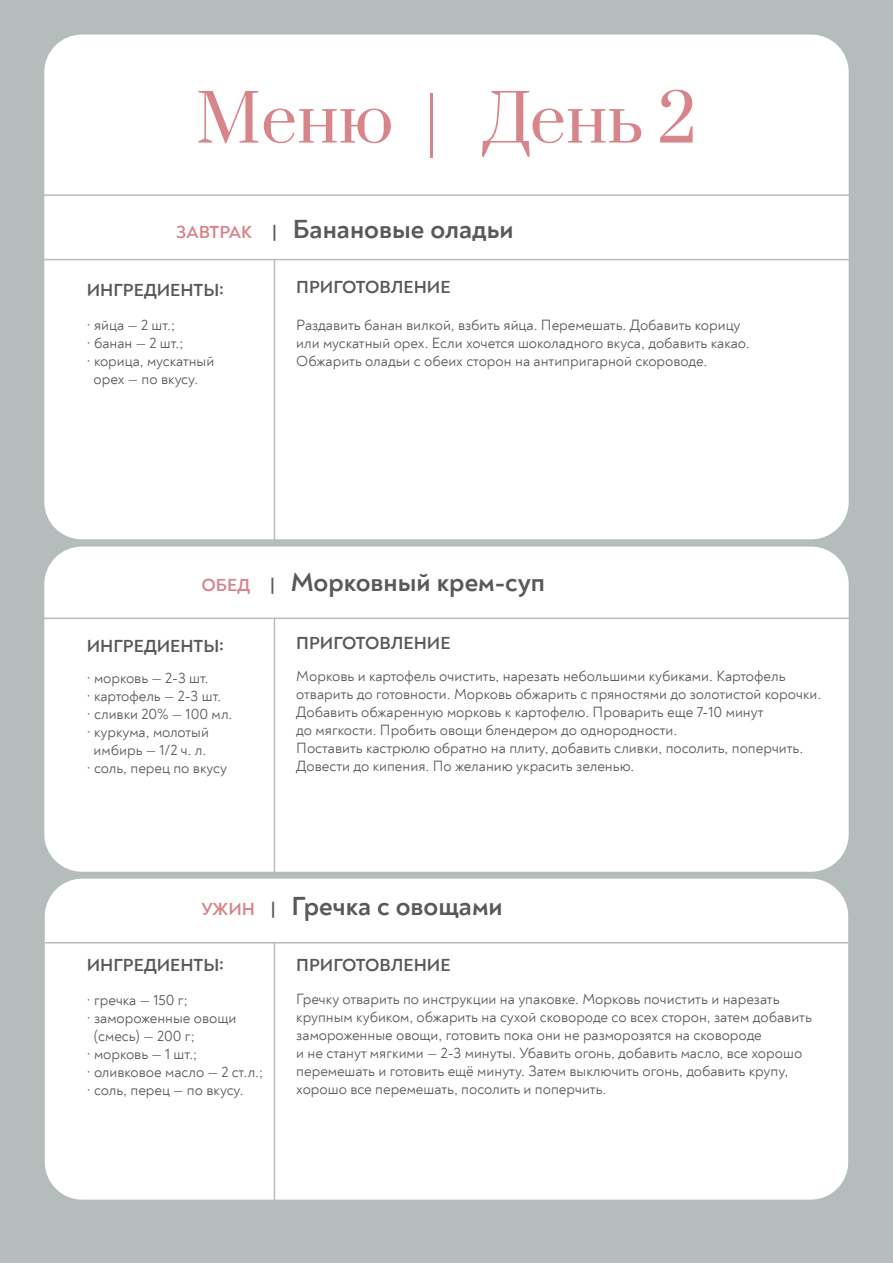
<style>
.page{position:relative;width:893px;height:1263px;background:#fff}
.page>*{position:absolute;margin:0;border:0;box-sizing:border-box;transform-origin:0 0}
.t1{font:64.5px "Prata";color:#d7858a}
.t2{font:700 27px "Noah";color:#595959}
.t3{font:700 18px "Noah";color:#595959}
.t4{font:15px/18px "Noah";color:#595959}
.s1{font-size:18px;color:#d7858a}
.s2{font-size:18px}
</style>
<div class="page">
<div style="left:0;top:0;width:892px;height:1263px;background:#b5bcbc"></div>
<div style="left:45px;top:879px;width:803px;height:320px;background:#fff;border-radius:37px"></div>
<div style="left:44px;top:35px;width:805px;height:504px;background:#fff;border-radius:37px"></div>
<hr style="left:19px;top:259px;width:855px;height:1px;background:#b5bcbc">
<div style="left:44px;top:547px;width:805px;height:325px;background:#fff;border-radius:37px"></div>
<hr style="left:19px;top:617px;width:873px;height:2px;background:#b5bcbc">
<hr style="left:45px;top:942px;width:827px;height:1px;background:#b5bcbc">
<hr style="left:274px;top:260px;width:1px;height:282px;background:#b5bcbc">
<hr style="left:274px;top:618px;width:1px;height:257px;background:#b5bcbc">
<hr style="left:274px;top:943px;width:1px;height:287px;background:#b5bcbc">
<hr style="left:12px;top:194px;width:855px;height:2px;background:#b5bcbc">
<h1 class="t1" style="left:196px;top:65px;width:503px">Меню | День 2</h1>
<h2 class="t2" style="left:176px;top:212px;width:339px"><span class="s1">ЗАВТРАК</span> <span class="s2">|</span> Банановые оладьи</h2>
<p class="t3" style="left:87px;top:278px;width:139px">ИНГРЕДИЕНТЫ:</p>
<p class="t4" style="left:87px;top:316px;width:90px">· яйца — 2 шт.;</p>
<p class="t4" style="left:87px;top:334px;width:98px">· банан — 2 шт.;</p>
<p class="t4" style="left:87px;top:352px;width:129px">· корица, мускатный</p>
<p class="t4" style="left:94px;top:370px;width:106px">орех — по вкусу.</p>
<p class="t3" style="left:296px;top:276px;width:156px">ПРИГОТОВЛЕНИЕ</p>
<p class="t4" style="left:296px;top:316px;width:455px">Раздавить банан вилкой, взбить яйца. Перемешать. Добавить корицу или мускатный орех. Если хочется шоколадного вкуса, добавить какао.<br>Обжарить оладьи с обеих сторон на антипригарной скороводе.</p>
<h2 class="t2" style="left:201px;top:564px;width:345px"><span class="s1">ОБЕД</span> <span class="s2">|</span> Морковный крем-суп</h2>
<p class="t3" style="left:87px;top:634px;width:139px">ИНГРЕДИЕНТЫ:</p>
<p class="t4" style="left:87px;top:669px;width:123px">· морковь — 2-3 шт.</p>
<p class="t4" style="left:87px;top:687px;width:136px">· картофель — 2-3 шт.</p>
<p class="t4" style="left:87px;top:705px;width:147px">· сливки 20% — 100 мл.</p>
<p class="t4" style="left:87px;top:723px;width:124px">· куркума, молотый</p>
<p class="t4" style="left:94px;top:741px;width:114px">имбирь — 1/2 ч. л.</p>
<p class="t4" style="left:87px;top:759px;width:142px">· соль, перец по вкусу</p>
<p class="t3" style="left:296px;top:632px;width:156px">ПРИГОТОВЛЕНИЕ</p>
<p class="t4" style="left:296px;top:667px;width:526px">Морковь и картофель очистить, нарезать небольшими кубиками. Картофель отварить до готовности. Морковь обжарить с пряностями до золотистой корочки.<br>Добавить обжаренную морковь к картофелю. Проварить еще 7-10 минут<br>до мягкости. Пробить овощи блендером до однородности.<br>Поставить кастрюлю обратно на плиту, добавить сливки, посолить, поперчить.<br>Довести до кипения. По желанию украсить зеленью.</p>
<h2 class="t2" style="left:201px;top:889px;width:303px"><span class="s1">УЖИН</span> <span class="s2">|</span> Гречка с овощами</h2>
<p class="t3" style="left:87px;top:954px;width:139px">ИНГРЕДИЕНТЫ:</p>
<p class="t4" style="left:87px;top:991px;width:102px">· гречка — 150 г;</p>
<p class="t4" style="left:87px;top:1009px;width:151px">· замороженные овощи</p>
<p class="t4" style="left:94px;top:1027px;width:103px">(смесь) — 200 г;</p>
<p class="t4" style="left:87px;top:1045px;width:112px">· морковь — 1 шт.;</p>
<p class="t4" style="left:87px;top:1063px;width:178px">· оливковое масло — 2 ст.л.;</p>
<p class="t4" style="left:87px;top:1081px;width:158px">· соль, перец — по вкусу.</p>
<p class="t3" style="left:296px;top:954px;width:156px">ПРИГОТОВЛЕНИЕ</p>
<p class="t4" style="left:296px;top:990px;width:517px">Гречку отварить по инструкции на упаковке. Морковь почистить и нарезать крупным кубиком, обжарить на сухой сковороде со всех сторон, затем добавить замороженные овощи, готовить пока они не разморозятся на сковороде<br>и не станут мягкими — 2-3 минуты. Убавить огонь, добавить масло, все хорошо перемешать и готовить ещё минуту. Затем выключить огонь, добавить крупу, хорошо все перемешать, посолить и поперчить.</p>
</div>
